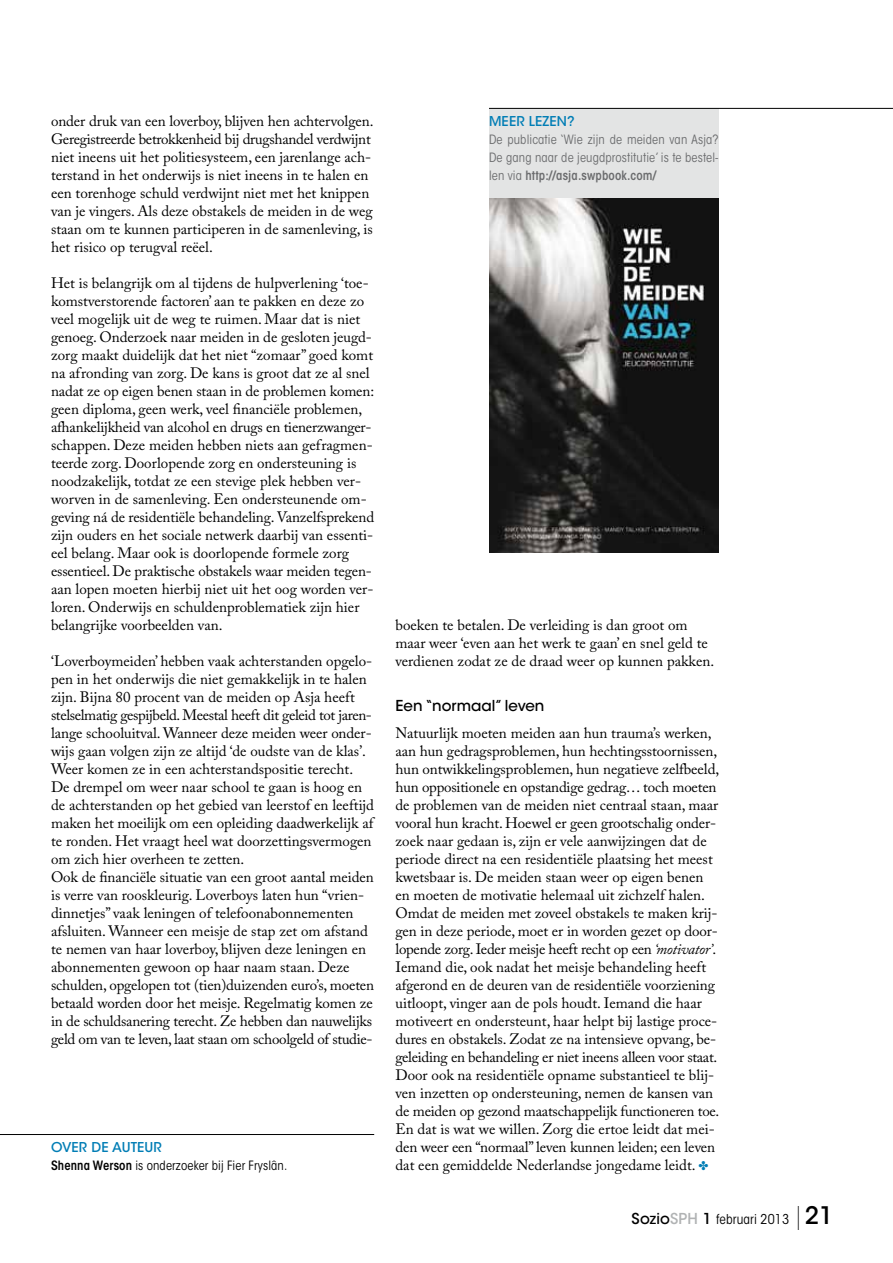
<style>
.page{position:relative;width:893px;height:1263px;background:#fff}
.page>*{position:absolute;margin:0;border:0;box-sizing:border-box;transform-origin:0 0}
.t1{font:15px/18px "Adobe Caslon Pro";color:#000}
.t2{font:500 15px "ITC Avant Garde Std";color:#000}
.t3{font:condensed 13.5px "ITC Avant Garde Std";letter-spacing:.01em;color:#000}
.t4{font:500 13.5px "ITC Avant Garde Std";letter-spacing:.01em;color:#007db5}
.t5{font:condensed 12.75px/18px "ITC Avant Garde Std";letter-spacing:.01em;color:#6b6c6e;text-align:justify}
.t6{font:condensed 12.75px "ITC Avant Garde Std";letter-spacing:.01em;color:#000}
.s1{font-weight:600}
.s2{font-style:italic}
.s3{color:#007db5}
.s4{font-weight:500;font-stretch:normal;font-size:15px}
.s5{font-weight:500;font-stretch:normal;font-size:15px;color:#b1b3b4}
.s6{font-weight:200;font-size:24px}
.s7{font-weight:500;font-stretch:normal;font-size:24px}
</style>
<div class="page">
<div style="left:489px;top:108px;width:230px;height:90px;background:#e3e4e4"></div>
<hr style="left:489px;top:108px;width:404px;height:1px;background:#000">
<hr style="left:0;top:1134px;width:374px;height:1px;background:#000">
<img style="left:489px;top:198px;width:230px;height:355px">
<p class="t1" style="left:51px;top:112px;width:324px">onder druk van een loverboy, blijven hen achtervolgen.<br>Geregistreerde betrokkenheid bij drugshandel verdwijnt niet ineens uit het politiesysteem, een jarenlange ach&shy;terstand in het onderwijs is niet ineens in te halen en een torenhoge schuld verdwijnt niet met het knippen van je vingers. Als deze obstakels de meiden in de weg staan om te kunnen participeren in de samenleving, is het risico op terugval reëel.</p>
<p class="t1" style="left:51px;top:274px;width:325px">Het is belangrijk om al tijdens de hulpverlening ‘toe&shy;komstverstorende factoren’ aan te pakken en deze zo veel mogelijk uit de weg te ruimen. Maar dat is niet genoeg. Onderzoek naar meiden in de gesloten jeugd&shy;zorg maakt duidelijk dat het niet “zomaar” goed komt na afronding van zorg. De kans is groot dat ze al snel nadat ze op eigen benen staan in de problemen komen: geen diploma, geen werk, veel financiële problemen, afhankelijkheid van alcohol en drugs en tienerzwanger&shy;schappen. Deze meiden hebben niets aan gefragmen&shy;teerde zorg. Doorlopende zorg en ondersteuning is noodzakelijk, totdat ze een stevige plek hebben ver&shy;worven in de samenleving. Een ondersteunende om&shy;geving ná de residentiële behandeling. Vanzelfsprekend zijn ouders en het sociale netwerk daarbij van essenti&shy;eel belang. Maar ook is doorlopende formele zorg essentieel. De praktische obstakels waar meiden tegen&shy;aan lopen moeten hierbij niet uit het oog worden ver&shy;loren. Onderwijs en schuldenproblematiek zijn hier belangrijke voorbeelden van.</p>
<p class="t1" style="left:51px;top:652px;width:325px">‘Loverboymeiden’ hebben vaak achterstanden opgelo&shy;pen in het onderwijs die niet gemakkelijk in te halen zijn. Bijna 80 procent van de meiden op Asja heeft stelselmatig gespijbeld. Meestal heeft dit geleid tot jaren&shy;lange schooluitval. Wanneer deze meiden weer onder&shy;wijs gaan volgen zijn ze altijd ‘de oudste van de klas’.<br>Weer komen ze in een achterstandspositie terecht.<br>De drempel om weer naar school te gaan is hoog en de achterstanden op het gebied van leerstof en leeftijd maken het moeilijk om een opleiding daadwerkelijk af te ronden. Het vraagt heel wat doorzettingsvermogen om zich hier overheen te zetten.<br>Ook de financiële situatie van een groot aantal meiden is verre van rooskleurig. Loverboys laten hun “vrien&shy;dinnetjes” vaak leningen of telefoonabonnementen afsluiten. Wanneer een meisje de stap zet om afstand te nemen van haar loverboy, blijven deze leningen en abonnementen gewoon op haar naam staan. Deze schulden, opgelopen tot (tien)duizenden euro’s, moeten betaald worden door het meisje. Regelmatig komen ze in de schuldsanering terecht. Ze hebben dan nauwelijks geld om van te leven, laat staan om schoolgeld of studie-</p>
<p class="t4" style="left:51px;top:1139px;width:109px">OVER DE AUTEUR</p>
<p class="t6" style="left:51px;top:1158px;width:238px"><span class="s1">Shenna Werson</span> is onderzoeker bij Fier Fryslân.</p>
<p class="t4" style="left:489px;top:113px;width:87px">MEER LEZEN?</p>
<p class="t5" style="left:489px;top:130px;width:231px">De publicatie ‘Wie zijn de meiden van Asja?<br>De gang naar de jeugdprostitutie’ is te bestel&shy;len via <span class="s1">http://asja.swpbook.com/</span></p>
<p class="t1" style="left:395px;top:616px;width:320px">boeken te betalen. De verleiding is dan groot om maar weer ‘even aan het werk te gaan’ en snel geld te verdienen zodat ze de draad weer op kunnen pakken.</p>
<p class="t2" style="left:395px;top:696px;width:151px">EEN “NORMAAL” LEVEN</p>
<p class="t1" style="left:395px;top:724px;width:325px">Natuurlijk moeten meiden aan hun trauma’s werken, aan hun gedragsproblemen, hun hechtingsstoornissen, hun ontwikkelingsproblemen, hun negatieve zelfbeeld, hun oppositionele en opstandige gedrag… toch moeten de problemen van de meiden niet centraal staan, maar vooral hun kracht. Hoewel er geen grootschalig onder&shy;zoek naar gedaan is, zijn er vele aanwijzingen dat de periode direct na een residentiële plaatsing het meest kwetsbaar is. De meiden staan weer op eigen benen en moeten de motivatie helemaal uit zichzelf halen.<br>Omdat de meiden met zoveel obstakels te maken krij&shy;gen in deze periode, moet er in worden gezet op door&shy;lopende zorg. Ieder meisje heeft recht op een <span class="s2">‘motivator’</span>.<br>Iemand die, ook nadat het meisje behandeling heeft afgerond en de deuren van de residentiële voorziening uitloopt, vinger aan de pols houdt. Iemand die haar motiveert en ondersteunt, haar helpt bij lastige proce&shy;dures en obstakels. Zodat ze na intensieve opvang, be&shy;geleiding en behandeling er niet ineens alleen voor staat.<br>Door ook na residentiële opname substantieel te blij&shy;ven inzetten op ondersteuning, nemen de kansen van de meiden op gezond maatschappelijk functioneren toe.<br>En dat is wat we willen. Zorg die ertoe leidt dat mei&shy;den weer een “normaal” leven kunnen leiden; een leven dat een gemiddelde Nederlandse jongedame leidt. <span class="s3">✤</span></p>
<p class="t3" style="left:632px;top:1211px;width:203px"><span class="s4">SOZIO</span><span class="s5">SPH</span> <span class="s4">1</span> februari 2013 <span class="s6">|</span><span class="s7">21</span></p>
</div>
